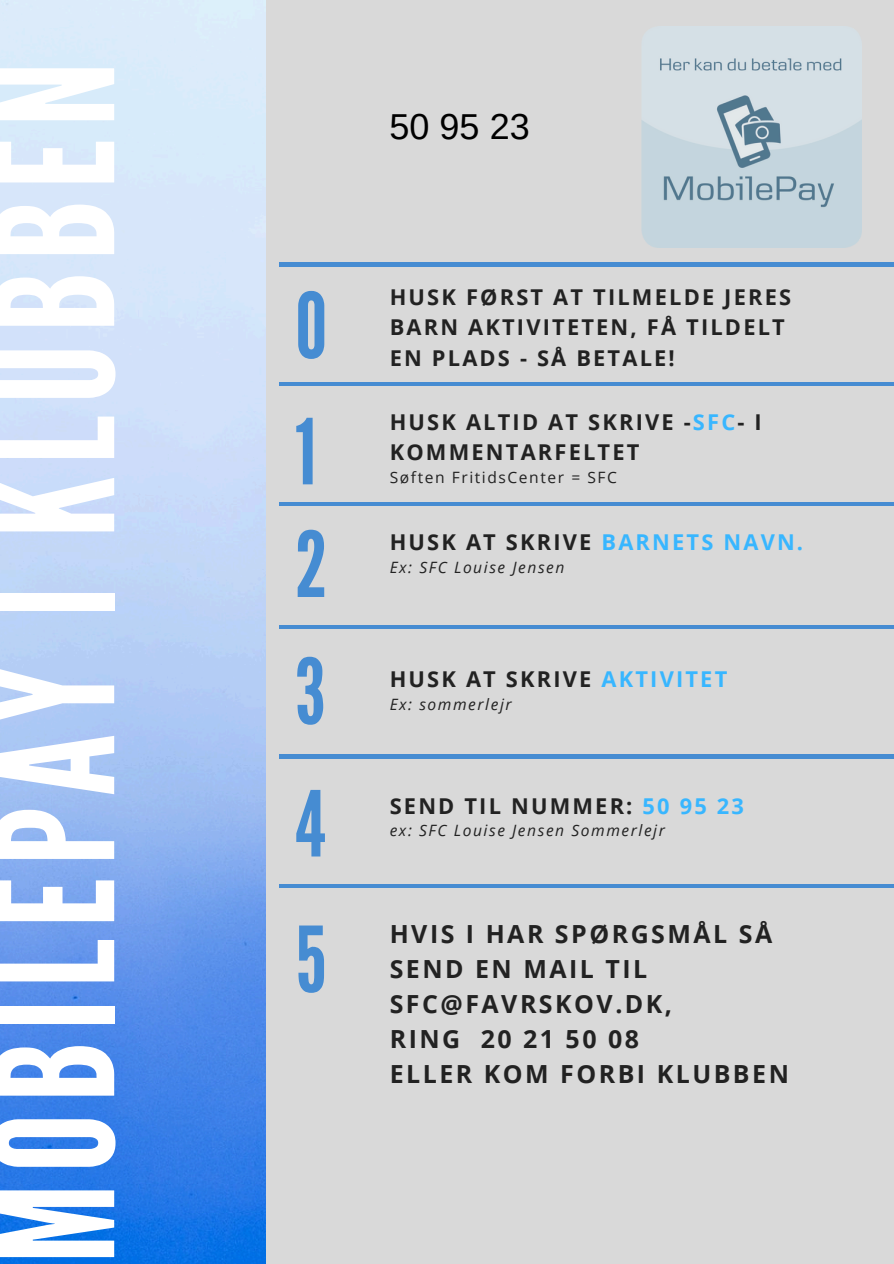
<style>
.page{position:relative;width:894px;height:1264px;background:#fff}
.page>*{position:absolute;margin:0;border:0;box-sizing:border-box;transform-origin:0 0}
.t1{font:165px "League Gothic";letter-spacing:.07em;color:#fff}
.t2{font:90.6px "League Gothic";color:#468cd2}
.t3{font:36px "Arimo";color:#000}
.t4{font:700 24.9px/34.8px "Open Sans";letter-spacing:.1em;color:#222}
.t5{font:700 21.75px/30.3px "Open Sans";letter-spacing:.1em;color:#222}
.t6{font:italic 15.6px "Open Sans";letter-spacing:.1em;color:#222}
.t7{font:15.6px "Open Sans";letter-spacing:.1em;color:#222}
.s1{color:#38b6ff}
</style>
<div class="page">
<div style="left:0;top:0;width:893px;height:1263px;background:#d9d9d9"></div>
<img style="left:0;top:0;width:266px;height:1263px">
<hr style="left:279px;top:263px;width:614px;height:3px;background:#468cd2">
<hr style="left:279px;top:382px;width:614px;height:4px;background:#468cd2">
<hr style="left:279px;top:502px;width:614px;height:4px;background:#468cd2">
<hr style="left:279px;top:625px;width:614px;height:4px;background:#468cd2">
<hr style="left:279px;top:754px;width:614px;height:4px;background:#468cd2">
<hr style="left:279px;top:884px;width:614px;height:3px;background:#468cd2">
<img style="left:641px;top:26px;width:220px;height:221px">
<h1 class="t1" style="left:-40px;top:1263px;width:1203px;rotate:-90deg">MOBILEPAY I KLUBBEN</h1>
<p class="t3" style="left:389px;top:106px;width:142px">50 95 23</p>
<h2 class="t2" style="left:295px;top:273px;width:34px">0</h2>
<p class="t5" style="left:389px;top:281px;width:403px">HUSK FØRST AT TILMELDE JERES<br>BARN AKTIVITETEN, FÅ TILDELT<br>EN PLADS - SÅ BETALE!</p>
<p class="t2" style="left:295px;top:399px;width:23px">1</p>
<p class="t5" style="left:389px;top:406px;width:373px">HUSK ALTID AT SKRIVE -<span class="s1">SFC</span>- I<br>KOMMENTARFELTET</p>
<h4 class="t7" style="left:389px;top:466px;width:229px">Søften FritidsCenter = SFC</h4>
<p class="t2" style="left:295px;top:512px;width:34px">2</p>
<p class="t5" style="left:389px;top:526px;width:415px">HUSK AT SKRIVE <span class="s1">BARNETS NAVN.</span></p>
<h4 class="t6" style="left:389px;top:556px;width:176px">Ex: SFC Louise Jensen</h4>
<p class="t2" style="left:295px;top:639px;width:32px">3</p>
<p class="t5" style="left:389px;top:663px;width:339px">HUSK AT SKRIVE <span class="s1">AKTIVITET</span></p>
<p class="t6" style="left:389px;top:693px;width:123px">Ex: sommerlejr</p>
<h4 class="t2" style="left:295px;top:771px;width:32px">4</h4>
<p class="t5" style="left:389px;top:790px;width:355px">SEND TIL NUMMER: <span class="s1">50 95 23</span></p>
<p class="t6" style="left:389px;top:819px;width:277px">ex: SFC Louise Jensen Sommerlejr</p>
<p class="t2" style="left:295px;top:907px;width:33px">5</p>
<h4 class="t4" style="left:389px;top:916px;width:400px">HVIS I HAR SPØRGSMÅL SÅ<br>SEND EN MAIL TIL<br>SFC@FAVRSKOV.DK,<br>RING 20 21 50 08<br>ELLER KOM FORBI KLUBBEN</h4>
</div>
